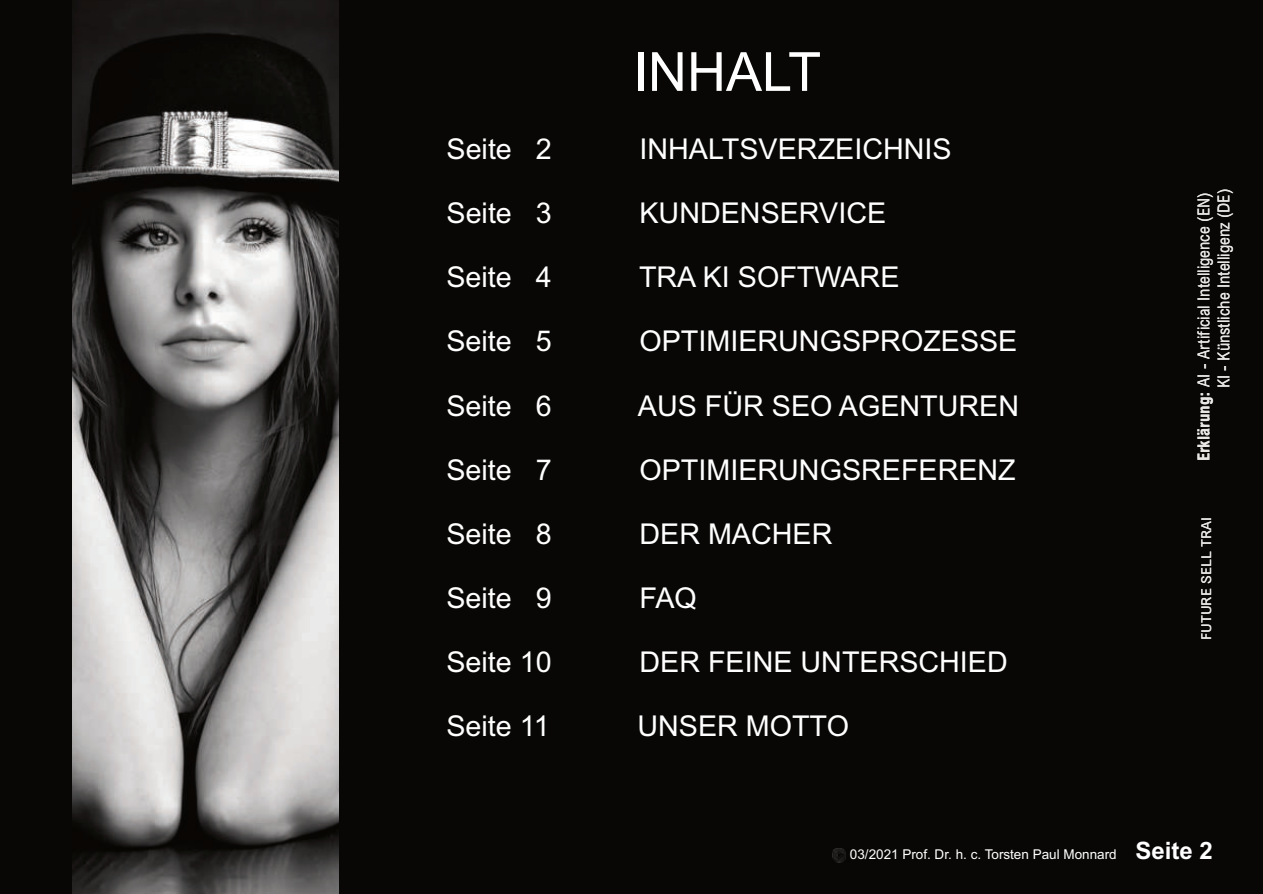
<style>
.page{position:relative;width:1263px;height:894px;background:#080705}
.page>*{position:absolute;margin:0;border:0;box-sizing:border-box;transform-origin:0 0}
.t1{font:54px "Arial";color:#fff}
.t2{font:28.65px "Arial";color:#fff}
.t3{font:16.5px/20px "Arial Nova Cond";color:#e8e7e6;text-align:right}
.t4{font:13.5px "Arial";color:#fff}
.t5{font:13.5px "Arial Nova Cond";color:#e8e7e6;scale:1.17 1}
.s1{font-weight:700}
.s2{font-weight:700;font-size:24px}
</style>
<div class="page">
<img style="left:832px;top:848px;width:14px;height:14px">
<svg style="left:833px;top:850px;width:12px;height:11px"></svg>
<img style="left:72px;top:0;width:266px;height:894px">
<h1 class="t1" style="left:633px;top:44px;width:190px">INHALT</h1>
<p class="t2" style="left:447px;top:134px;width:107px">Seite 2</p>
<p class="t2" style="left:639px;top:134px;width:314px">INHALTSVERZEICHNIS</p>
<p class="t2" style="left:447px;top:199px;width:107px">Seite 3</p>
<p class="t2" style="left:639px;top:199px;width:248px">KUNDENSERVICE</p>
<p class="t2" style="left:447px;top:263px;width:107px">Seite 4</p>
<p class="t2" style="left:639px;top:263px;width:262px">TRA KI SOFTWARE</p>
<p class="t2" style="left:447px;top:327px;width:107px">Seite 5</p>
<p class="t2" style="left:640px;top:327px;width:379px">OPTIMIERUNGSPROZESSE</p>
<p class="t2" style="left:447px;top:391px;width:107px">Seite 6</p>
<p class="t2" style="left:638px;top:391px;width:383px">AUS FÜR SEO AGENTUREN</p>
<p class="t2" style="left:447px;top:455px;width:107px">Seite 7</p>
<p class="t2" style="left:640px;top:455px;width:378px">OPTIMIERUNGSREFERENZ</p>
<p class="t2" style="left:447px;top:519px;width:107px">Seite 8</p>
<p class="t2" style="left:640px;top:519px;width:194px">DER MACHER</p>
<p class="t2" style="left:447px;top:583px;width:107px">Seite 9</p>
<p class="t2" style="left:640px;top:583px;width:59px">FAQ</p>
<p class="t2" style="left:447px;top:647px;width:107px">Seite 10</p>
<p class="t2" style="left:640px;top:647px;width:370px">DER FEINE UNTERSCHIED</p>
<p class="t2" style="left:447px;top:712px;width:105px">Seite 11</p>
<p class="t2" style="left:637px;top:712px;width:213px">UNSER MOTTO</p>
<p class="t3" style="left:1195px;top:461px;width:274px;rotate:-90deg"><span class="s1">Erklärung:</span> AI - Artificial Intelligence (EN)<br>KI - Künstliche Intelligenz (DE)</p>
<p class="t5" style="left:1201px;top:640px;width:107px;rotate:-90deg">FUTURE SELL TRAI</p>
<p class="t4" style="left:850px;top:847px;width:364px">03/2021 Prof. Dr. h. c. Torsten Paul Monnard <span class="s2">Seite 2</span></p>
</div>
